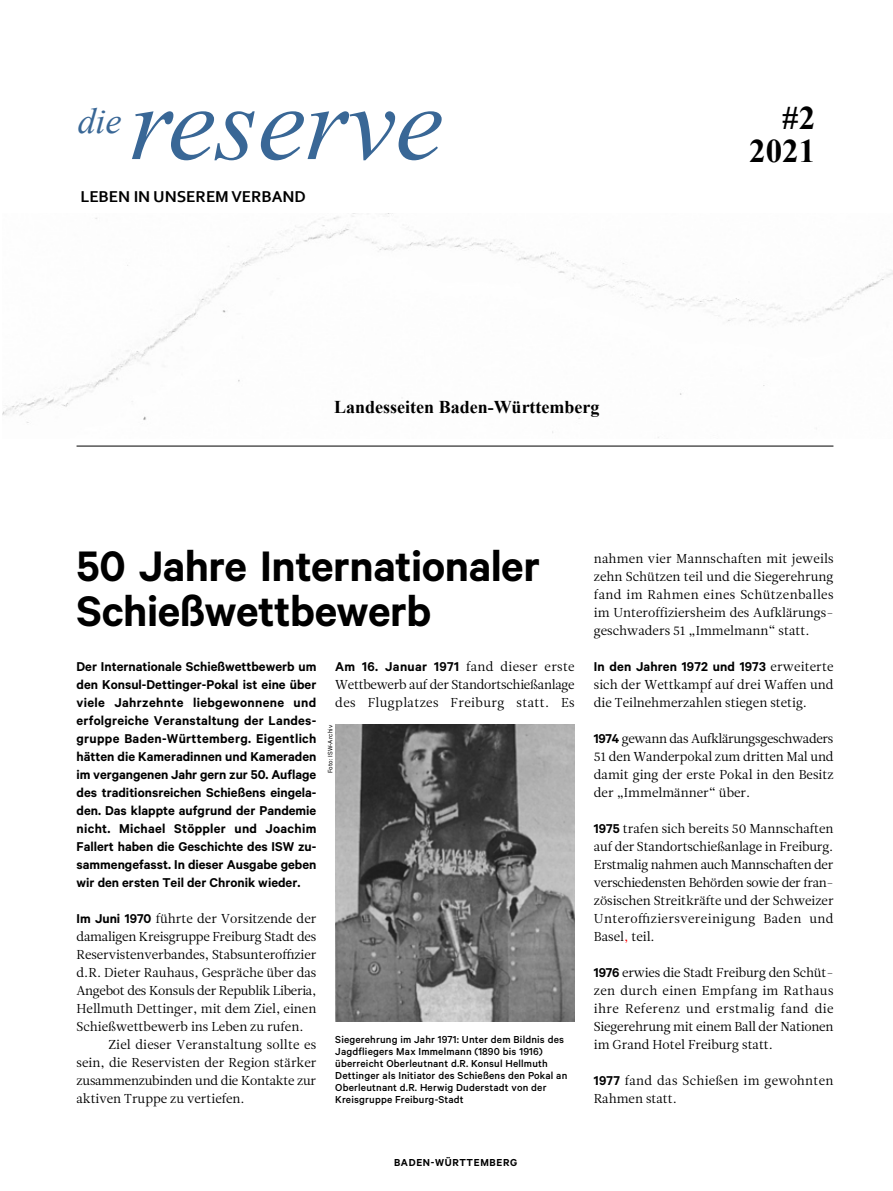
<style>
.page{position:relative;width:893px;height:1191px;background:#fff}
.page>*{position:absolute;margin:0;border:0;box-sizing:border-box;transform-origin:0 0}
.t1{font:italic 108px "Times New Roman";color:#396796}
.t2{font:600 48px/45px "Calibre";letter-spacing:-.01em;color:#000}
.t3{font:italic 36px "Times New Roman";color:#396796}
.t4{font:700 33px/32.4px "Times New Roman";color:#000;text-align:right}
.t5{font:700 18px "Times New Roman";color:#000}
.t6{font:700 16.5px "Corbel";color:#000}
.t7{font:600 14.4px/18px "Calibre";color:#000;text-align:justify}
.t8{font:600 14.4px "Calibre";letter-spacing:.02em;color:#000}
.t9{font:12.9px/18px "Leitura News Roman 1";color:#000;text-align:justify}
.t10{font:12.9px/18px "Leitura News Roman 1";letter-spacing:-.02em;color:#000}
.t11{font:12.9px/18px "Leitura News Roman 1";letter-spacing:.02em;color:#000}
.t12{font:500 11.4px/12px "Calibre";letter-spacing:.015em;color:#000}
.t13{font:600 11.4px "Calibre";letter-spacing:.06em;color:#000}
.t14{font:7.2px "Calibre";letter-spacing:.02em;color:#000}
.s1{font-style:inherit}
.s2{font-family:"Calibre";font-weight:600;font-size:14.4px}
.s3{font-family:"Leitura News Roman 1";font-weight:400;font-size:12.9px}
.s4{color:#f70000}
</style>
<div class="page">
<hr style="left:77px;top:446px;width:756px;height:1px;background:#000">
<img style="left:335px;top:725px;width:240px;height:297px">
<img style="left:2px;top:213px;width:891px;height:225px">
<h1 class="t1" style="left:130px;top:63px;width:315px">reserve</h1>
<h3 class="t4" style="left:749px;top:102px;width:67px">#<span class="s1">2<br></span>2021</h3>
<p class="t6" style="left:80px;top:187px;width:227px">LEBEN IN UNSEREM VERBAND</p>
<h3 class="t3" style="left:78px;top:101px;width:45px">die</h3>
<h3 class="t5" style="left:334px;top:398px;width:267px">Landesseiten Baden-Württemberg</h3>
<h2 class="t2" style="left:77px;top:542px;width:465px">50 Jahre Internationaler<br>Schießwettbewerb</h2>
<p class="t7" style="left:77px;top:657px;width:241px">Der Internationale Schießwettbewerb um den Konsul-Dettinger-Pokal ist eine über viele Jahrzehnte liebgewonnene und erfolgreiche Veranstaltung der Landes&shy;gruppe Baden-Württemberg. Eigentlich hätten die Kameradinnen und Kameraden im vergangenen Jahr gern zur 50. Auflage des traditionsreichen Schießens eingela&shy;den. Das klappte aufgrund der Pandemie nicht. Michael Stöppler und Joachim Fallert haben die Geschichte des ISW zu&shy;sammengefasst. In dieser Ausgabe geben wir den ersten Teil der Chronik wieder.</p>
<p class="t9" style="left:77px;top:909px;width:241px"><span class="s2">Im Juni 1970</span> führte der Vorsitzende der damaligen Kreisgruppe Freiburg Stadt des Reservistenverbandes, Stabsunteroffizier d.R. Dieter Rauhaus, Gespräche über das Angebot des Konsuls der Republik Liberia, Hellmuth Dettinger, mit dem Ziel, einen Schießwettbewerb ins Leben zu rufen.</p>
<p class="t9" style="left:77px;top:1035px;width:241px;text-indent:32px">Ziel dieser Veranstaltung sollte es sein, die Reservisten der Region stärker zusammenzubinden und die Kontakte zur aktiven Truppe zu vertiefen.</p>
<p class="t8" style="left:335px;top:657px;width:241px">Am 16. Januar 1971 <span class="s3">fand dieser erste</span></p>
<p class="t10" style="left:335px;top:675px;width:241px">Wettbewerb auf der Standortschießanlage des Flugplatzes Freiburg statt. Es</p>
<p class="t14" style="left:326px;top:773px;width:50px;rotate:-90deg">Foto: ISW-Archiv</p>
<p class="t12" style="left:335px;top:1033px;width:234px">Siegerehrung im Jahr 1971: Unter dem Bildnis des Jagdfliegers Max Immelmann (1890 bis 1916) überreicht Oberleutnant d.R. Konsul Hellmuth Dettinger als Initiator des Schießens den Pokal an Oberleutnant d.R. Herwig Duderstadt von der Kreisgruppe Freiburg-Stadt</p>
<p class="t9" style="left:594px;top:549px;width:241px">nahmen vier Mannschaften mit jeweils zehn Schützen teil und die Siegerehrung fand im Rahmen eines Schützenballes im Unteroffiziersheim des Aufklärungs&shy;geschwaders 51 „Immelmann“ statt.</p>
<p class="t7" style="left:594px;top:657px;width:241px">In den Jahren 1972 und 1973 <span class="s3">erweiterte</span></p>
<p class="t9" style="left:594px;top:675px;width:241px">sich der Wettkampf auf drei Waffen und die Teilnehmerzahlen stiegen stetig.</p>
<p class="t9" style="left:594px;top:729px;width:241px"><span class="s2">1974</span> gewann das Aufklärungsgeschwaders 51 den Wanderpokal zum dritten Mal und damit ging der erste Pokal in den Besitz der „Immelmänner“ über.</p>
<p class="t9" style="left:594px;top:819px;width:241px"><span class="s2">1975</span> trafen sich bereits 50 Mannschaften auf der Standortschießanlage in Freiburg.<br>Erstmalig nahmen auch Mannschaften der verschiedensten Behörden sowie der fran&shy;zösischen Streitkräfte und der Schweizer Unteroffiziersvereinigung Baden und Basel<span class="s4">,</span> teil.</p>
<p class="t9" style="left:594px;top:963px;width:241px"><span class="s2">1976</span> erwies die Stadt Freiburg den Schüt&shy;zen durch einen Empfang im Rathaus ihre Referenz und erstmalig fand die Siegerehrung mit einem Ball der Nationen im Grand Hotel Freiburg statt.</p>
<p class="t11" style="left:594px;top:1071px;width:241px"><span class="s2">1977</span> fand das Schießen im gewohnten<br>Rahmen statt.</p>
<p class="t13" style="left:394px;top:1155px;width:125px">BADEN-WÜRTTEMBERG</p>
</div>
